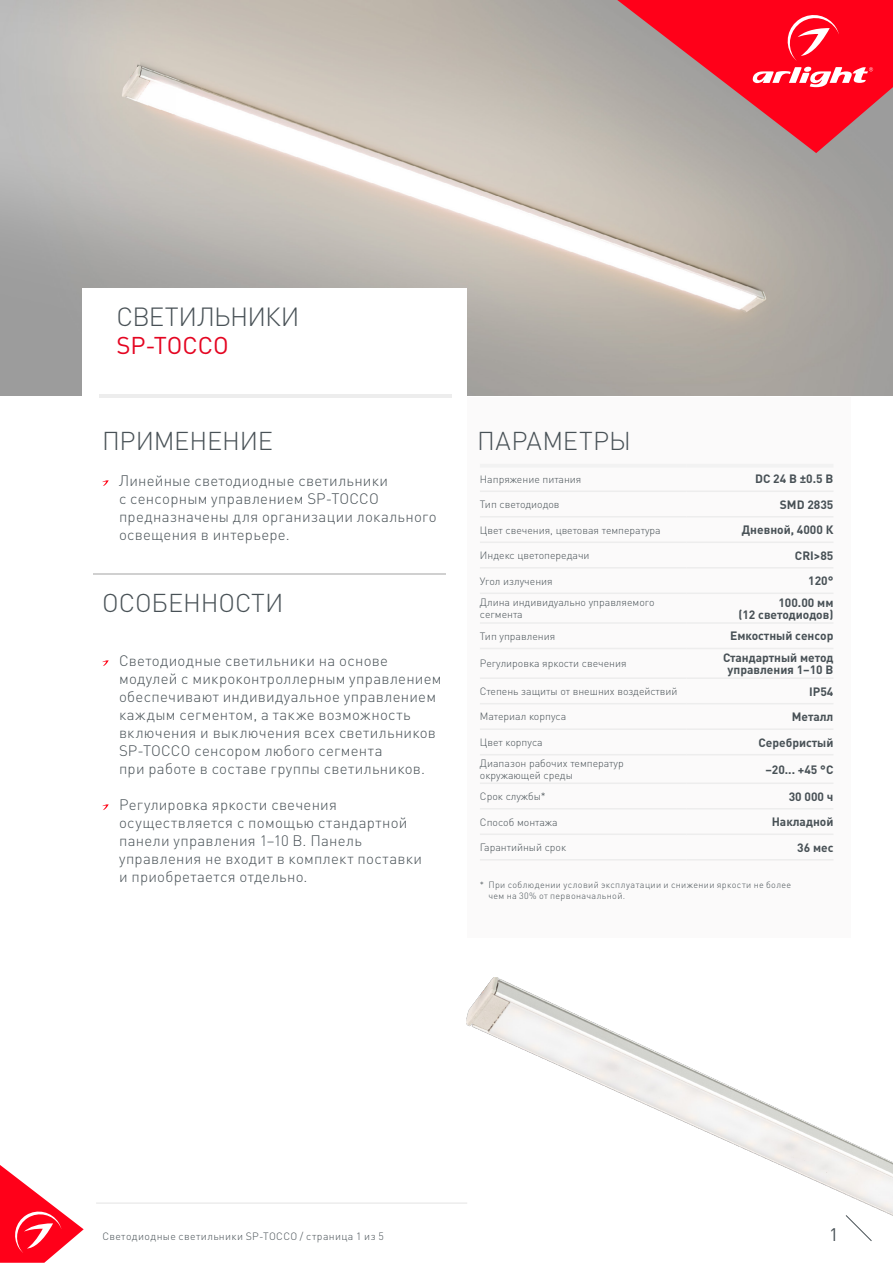
<style>
.page{position:relative;width:893px;height:1263px;background:#fff}
.page>*{position:absolute;margin:0;border:0;box-sizing:border-box;transform-origin:0 0}
.t1{font:300 25.95px "DIN Pro";letter-spacing:-.025em;color:#485156}
.t2{font:300 25.5px "DIN Pro";letter-spacing:-.005em;color:#485156}
.t3{font:300 25.5px "DIN Pro";letter-spacing:.015em;color:#485156}
.t4{font:24px "DIN Pro";color:#e40521}
.t5{font:18px "DIN Pro";color:#485156}
.t6{font:300 15px/18px "DIN Pro";letter-spacing:.02em;color:#485156}
.t7{font:700 12px/12px "DIN Pro";color:#485156;text-align:right}
.t8{font:300 10.5px/12px "DIN Pro";color:#485156}
.t9{font:300 10.5px "DIN Pro";letter-spacing:.035em;color:#485156}
.t10{font:300 9px/10.5px "DIN Pro";letter-spacing:.04em;color:#485156}
</style>
<div class="page">
<hr style="left:96px;top:1203px;width:371px;height:1px;background:#e3e3e3">
<img style="left:0;top:0;width:893px;height:396px">
<div style="left:82px;top:288px;width:384px;height:117px;background:#fff"></div>
<hr style="left:99px;top:394px;width:352px;height:3px;background:#ededed">
<svg style="left:102px;top:480px;width:7px;height:6px"></svg>
<svg style="left:102px;top:660px;width:7px;height:6px"></svg>
<svg style="left:102px;top:804px;width:7px;height:6px"></svg>
<hr style="left:94px;top:573px;width:352px;height:2px;background:#d0d0d0">
<div style="left:467px;top:397px;width:383px;height:541px;background:#fbfafa"></div>
<hr style="left:480px;top:464px;width:206px;height:4px;background:#f2f2f2">
<hr style="left:686px;top:464px;width:147px;height:4px;background:#f2f2f2">
<hr style="left:480px;top:490px;width:206px;height:2px;background:#ededed">
<hr style="left:686px;top:490px;width:147px;height:2px;background:#ededed">
<hr style="left:480px;top:516px;width:206px;height:1px;background:#ededed">
<hr style="left:686px;top:516px;width:147px;height:1px;background:#ededed">
<hr style="left:480px;top:541px;width:206px;height:2px;background:#ededed">
<hr style="left:686px;top:541px;width:147px;height:2px;background:#ededed">
<hr style="left:480px;top:648px;width:206px;height:1px;background:#ededed">
<hr style="left:686px;top:648px;width:147px;height:1px;background:#ededed">
<hr style="left:480px;top:677px;width:206px;height:2px;background:#ededed">
<hr style="left:686px;top:677px;width:147px;height:2px;background:#ededed">
<hr style="left:480px;top:703px;width:206px;height:1px;background:#ededed">
<hr style="left:686px;top:703px;width:147px;height:1px;background:#ededed">
<hr style="left:480px;top:728px;width:206px;height:2px;background:#ededed">
<hr style="left:686px;top:728px;width:147px;height:2px;background:#ededed">
<hr style="left:480px;top:754px;width:206px;height:1px;background:#ededed">
<hr style="left:686px;top:754px;width:147px;height:1px;background:#ededed">
<hr style="left:480px;top:782px;width:206px;height:2px;background:#ededed">
<hr style="left:686px;top:782px;width:147px;height:2px;background:#ededed">
<hr style="left:480px;top:808px;width:206px;height:1px;background:#ededed">
<hr style="left:686px;top:808px;width:147px;height:1px;background:#ededed">
<hr style="left:480px;top:833px;width:206px;height:2px;background:#ededed">
<hr style="left:686px;top:833px;width:147px;height:2px;background:#ededed">
<hr style="left:480px;top:859px;width:206px;height:1px;background:#ededed">
<hr style="left:686px;top:859px;width:147px;height:1px;background:#ededed">
<hr style="left:480px;top:567px;width:206px;height:1px;background:#ededed">
<hr style="left:686px;top:567px;width:147px;height:1px;background:#ededed">
<hr style="left:480px;top:592px;width:206px;height:2px;background:#ededed">
<hr style="left:686px;top:592px;width:147px;height:2px;background:#ededed">
<hr style="left:480px;top:622px;width:206px;height:2px;background:#ededed">
<hr style="left:686px;top:622px;width:147px;height:2px;background:#ededed">
<img style="left:466px;top:977px;width:427px;height:264px">
<svg style="left:617px;top:0;width:276px;height:153px;background:#d94e5a"></svg>
<svg style="left:0;top:1165px;width:84px;height:98px"></svg>
<h1 class="t1" style="left:116px;top:299px;width:185px">СВЕТИЛЬНИКИ</h1>
<h3 class="t4" style="left:116px;top:329px;width:114px">SP-TOCCO</h3>
<h2 class="t2" style="left:102px;top:423px;width:172px">ПРИМЕНЕНИЕ</h2>
<p class="t6" style="left:119px;top:471px;width:319px">Линейные светодиодные светильники<br>с сенсорным управлением SP-TOCCO предназначены для организации локального освещения в интерьере.</p>
<h2 class="t2" style="left:102px;top:585px;width:183px">ОСОБЕННОСТИ</h2>
<p class="t6" style="left:119px;top:651px;width:324px">Светодиодные светильники на основе модулей с микроконтроллерным управлением обеспечивают индивидуальное управлением каждым сегментом, а также возможность включения и выключения всех светильников SP-TOCCO сенсором любого сегмента<br>при работе в составе группы светильников.</p>
<p class="t6" style="left:119px;top:795px;width:305px">Регулировка яркости свечения осуществляется с помощью стандартной панели управления 1–10 В. Панель управления не входит в комплект поставки и приобретается отдельно.</p>
<h2 class="t3" style="left:477px;top:423px;width:155px">ПАРАМЕТРЫ</h2>
<p class="t8" style="left:480px;top:472px;width:103px">Напряжение питания</p>
<p class="t7" style="left:755px;top:472px;width:80px">DC 24 В ±0.5 В</p>
<p class="t8" style="left:480px;top:498px;width:81px">Тип светодиодов</p>
<p class="t7" style="left:780px;top:498px;width:55px">SMD 2835</p>
<p class="t8" style="left:480px;top:523px;width:182px">Цвет свечения, цветовая температура</p>
<p class="t7" style="left:742px;top:523px;width:93px">Дневной, 4000 К</p>
<p class="t8" style="left:480px;top:549px;width:111px">Индекс цветопередачи</p>
<p class="t7" style="left:795px;top:549px;width:40px">CRI&gt;85</p>
<p class="t8" style="left:480px;top:574px;width:74px">Угол излучения</p>
<p class="t7" style="left:808px;top:574px;width:27px">120°</p>
<p class="t8" style="left:480px;top:596px;width:176px">Длина индивидуально управляемого сегмента</p>
<p class="t7" style="left:738px;top:596px;width:97px">100.00 мм<br>(12 светодиодов)</p>
<p class="t8" style="left:480px;top:629px;width:77px">Тип управления</p>
<p class="t7" style="left:730px;top:629px;width:105px">Емкостный сенсор</p>
<p class="t8" style="left:480px;top:657px;width:148px">Регулировка яркости свечения</p>
<p class="t7" style="left:723px;top:651px;width:112px;text-align:center">Стандартный метод управления 1−10 В</p>
<p class="t8" style="left:480px;top:685px;width:199px">Степень защиты от внешних воздействий</p>
<p class="t7" style="left:809px;top:685px;width:26px">IP54</p>
<p class="t8" style="left:480px;top:710px;width:88px">Материал корпуса</p>
<p class="t7" style="left:792px;top:710px;width:43px">Металл</p>
<p class="t8" style="left:480px;top:736px;width:64px">Цвет корпуса</p>
<p class="t7" style="left:758px;top:736px;width:77px">Серебристый</p>
<p class="t8" style="left:480px;top:757px;width:145px">Диапазон рабочих температур окружающей среды</p>
<p class="t7" style="left:765px;top:763px;width:70px">−20... +45 °С</p>
<p class="t8" style="left:480px;top:790px;width:67px">Срок службы*</p>
<p class="t7" style="left:789px;top:790px;width:46px">30 000 ч</p>
<p class="t8" style="left:480px;top:815px;width:79px">Способ монтажа</p>
<p class="t7" style="left:772px;top:815px;width:63px">Накладной</p>
<p class="t8" style="left:480px;top:841px;width:88px">Гарантийный срок</p>
<p class="t7" style="left:797px;top:841px;width:38px">36 мес</p>
<p class="t10" style="left:488px;top:879px;width:304px;text-indent:-9px">* При соблюдении условий эксплуатации и снижении яркости не более чем на 30% от первоначальной.</p>
<p class="t9" style="left:102px;top:1229px;width:283px">Светодиодные светильники SP-TOCCO / страница 1 из 5</p>
<p class="t5" style="left:829px;top:1222px;width:11px">1</p>
</div>
